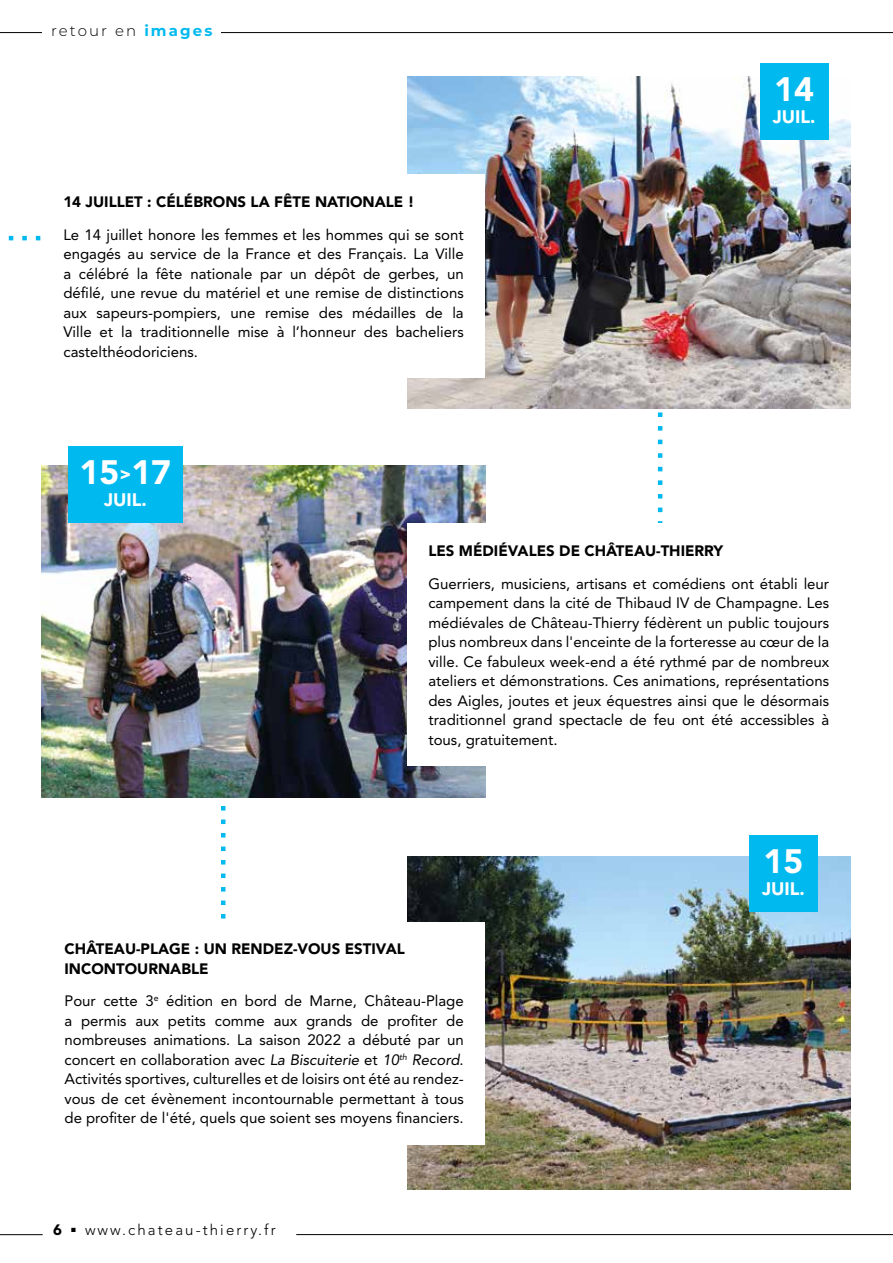
<style>
.page{position:relative;width:893px;height:1263px;background:#fff}
.page>*{position:absolute;margin:0;border:0;box-sizing:border-box;transform-origin:0 0}
.t1{font:900 33.6px "Avenir LT Std";color:#fff}
.t2{font:900 18px "Avenir LT Std";color:#fff}
.t3{font:15px/19.5px "Avenir LT Std";color:#000;text-align:justify}
.t4{font:900 15px/19.5px "Avenir LT Pro";color:#020203}
.t5{font:300 15px "Avenir LT Std";letter-spacing:.14em;color:#000}
.t6{font:300 15px "Montserrat";letter-spacing:.14em;color:#000}
.s1{font-weight:700;color:#00b9ee}
.s2{font-size:18px}
.s3{font-style:italic}
.s4{font-weight:900}
</style>
<div class="page">
<hr style="left:0;top:32px;width:893px;height:1px;background:#000">
<hr style="left:296px;top:1234px;width:597px;height:1px;background:#000">
<hr style="left:0;top:1234px;width:43px;height:1px;background:#000">
<div style="left:43px;top:21px;width:178px;height:23px;background:#fff"></div>
<img style="left:407px;top:77px;width:444px;height:332px">
<img style="left:41px;top:465px;width:444px;height:333px">
<img style="left:407px;top:856px;width:444px;height:333px">
<div style="left:42px;top:175px;width:443px;height:203px;background:#fff"></div>
<div style="left:407px;top:524px;width:443px;height:242px;background:#fff"></div>
<div style="left:43px;top:922px;width:442px;height:222px;background:#fff"></div>
<div style="left:760px;top:63px;width:68px;height:77px;background:#00b9ee"></div>
<div style="left:749px;top:835px;width:68px;height:77px;background:#00b9ee"></div>
<div style="left:68px;top:446px;width:115px;height:77px;background:#00b9ee"></div>
<p class="t6" style="left:51px;top:20px;width:163px">retour en <span class="s1">images</span></p>
<p class="t4" style="left:63px;top:192px;width:353px">14 JUILLET : CÉLÉBRONS LA FÊTE NATIONALE !</p>
<p class="t3" style="left:63px;top:225px;width:402px">Le 14 juillet honore les femmes et les hommes qui se sont engagés au service de la France et des Français. La Ville a célébré la fête nationale par un dépôt de gerbes, un défilé, une revue du matériel et une remise de distinctions aux sapeurs-pompiers, une remise des médailles de la Ville et la traditionnelle mise à l’honneur des bacheliers castelthéodoriciens.</p>
<h1 class="t1" style="left:80px;top:452px;width:93px">15<span class="s2">&gt;</span>17</h1>
<p class="t2" style="left:104px;top:489px;width:44px">JUIL.</p>
<h1 class="t1" style="left:774px;top:69px;width:41px">14</h1>
<p class="t2" style="left:773px;top:105px;width:44px">JUIL.</p>
<p class="t4" style="left:428px;top:541px;width:296px">LES MÉDIÉVALES DE CHÂTEAU-THIERRY</p>
<p class="t3" style="left:428px;top:574px;width:402px">Guerriers, musiciens, artisans et comédiens ont établi leur campement dans la cité de Thibaud IV de Champagne. Les médiévales de Château-Thierry fédèrent un public toujours plus nombreux dans l'enceinte de la forteresse au cœur de la ville. Ce fabuleux week-end a été rythmé par de nombreux ateliers et démonstrations. Ces animations, représentations des Aigles, joutes et jeux équestres ainsi que le désormais traditionnel grand spectacle de feu ont été accessibles à tous, gratuitement.</p>
<p class="t4" style="left:65px;top:939px;width:342px">CHÂTEAU-PLAGE : UN RENDEZ-VOUS ESTIVAL<br>INCONTOURNABLE</p>
<p class="t3" style="left:64px;top:991px;width:401px">Pour cette 3<sup>e</sup> édition en bord de Marne, Château-Plage a permis aux petits comme aux grands de profiter de nombreuses animations. La saison 2022 a débuté par un concert en collaboration avec <span class="s3">La Biscuiterie</span> et <span class="s3">10</span><sup>th</sup> <span class="s3">Record</span>.<br>Activités sportives, culturelles et de loisirs ont été au rendez&shy;vous de cet évènement incontournable permettant à tous de profiter de l'été, quels que soient ses moyens financiers.</p>
<p class="t5" style="left:53px;top:1220px;width:224px"><span class="s4">6</span> <sup>■</sup> www.chateau-thierry.fr</p>
<h1 class="t1" style="left:764px;top:841px;width:41px">15</h1>
<p class="t2" style="left:762px;top:878px;width:44px">JUIL.</p>
</div>
